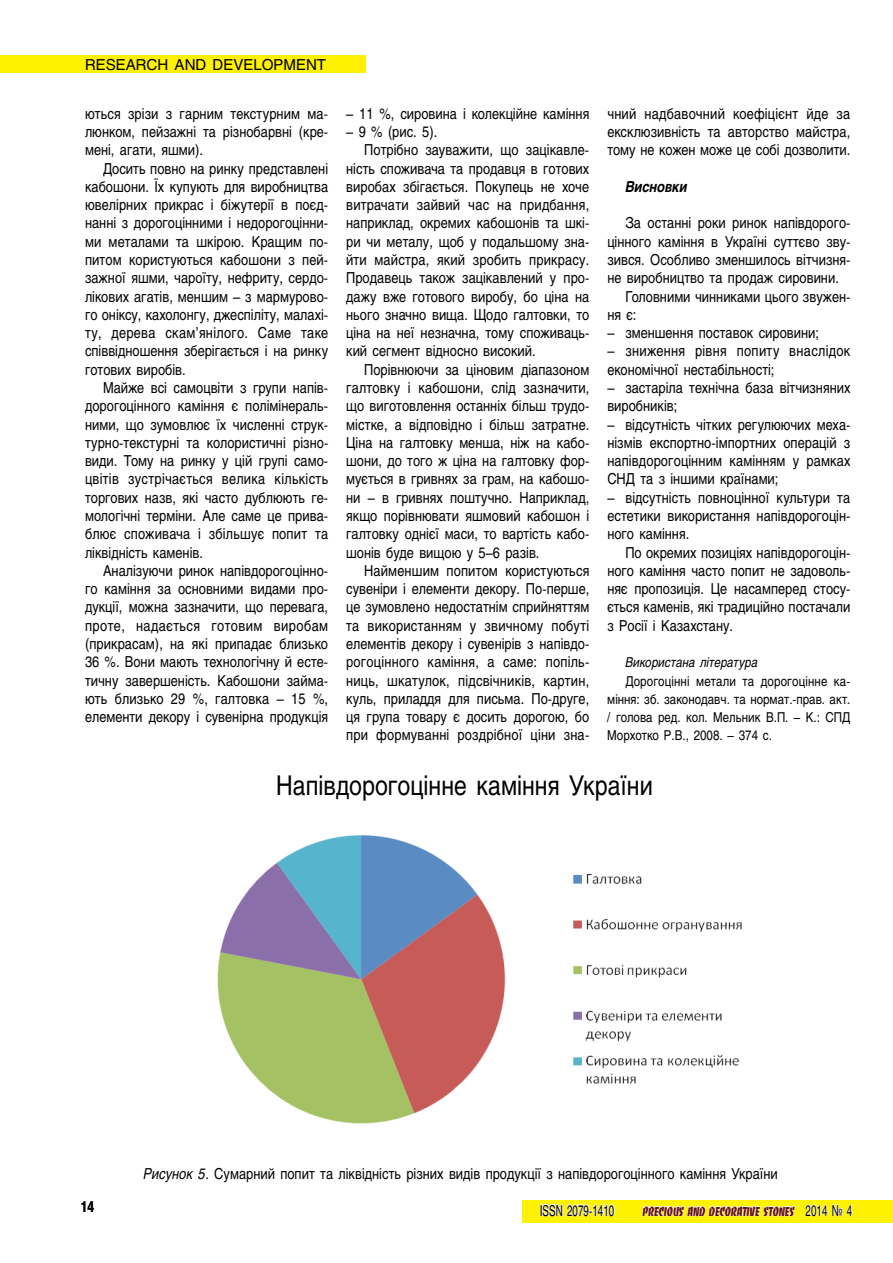
<style>
.page{position:relative;width:893px;height:1263px;background:#fff}
.page>*{position:absolute;margin:0;border:0;box-sizing:border-box;transform-origin:0 0}
.t1{font:27px "Helios";color:#000;scale:.85 1}
.t2{font:15px/18.3px "Helios";color:#000;text-align:justify;scale:.85 1}
.t3{font:15px "Helios";color:#000}
.t4{font:15px "Helios";color:#000;scale:.65 1}
.t5{font:italic 700 15px "Helios";color:#000;scale:.85 1}
.t6{font:700 15px "Helios";color:#000;scale:.8 1}
.t7{font:13.5px/18.3px "Helios";color:#000;text-align:justify;scale:.85 1}
.t8{font:13.5px "Banco Heavy C";color:#671316;scale:.8 1}
.t9{font:italic 13.5px "Helios";color:#000;scale:.85 1}
.s1{font-style:italic}
.s2{font-family:"Helios";font-size:15px;color:#000}
</style>
<div class="page">
<div style="left:522px;top:1200px;width:371px;height:23px;background:#fff200"></div>
<svg style="left:541px;top:1204px;width:74px;height:12px"></svg>
<svg style="left:642px;top:1205px;width:154px;height:11px"></svg>
<svg style="left:805px;top:1204px;width:48px;height:12px"></svg>
<div style="left:0;top:55px;width:365px;height:17px;background:#fff200"></div>
<img style="left:217px;top:835px;width:525px;height:289px">
<p class="t3" style="left:85px;top:55px;width:243px">RESEARCH AND DEVELOPMENT</p>
<p class="t2" style="left:85px;top:104px;width:288px">ються зрізи з гарним текстурним ма&shy;люнком, пейзажні та різнобарвні (кре&shy;мені, агати, яшми).</p>
<p class="t2" style="left:85px;top:159px;width:288px;text-indent:18px">Досить повно на ринку представлені кабошони. Їх купують для виробництва ювелірних прикрас і біжутерії в поєд&shy;нанні з дорогоцінними і недорогоцінни&shy;ми металами та шкірою. Кращим по&shy;питом користуються кабошони з пей&shy;зажної яшми, чароїту, нефриту, сердо&shy;лікових агатів, меншим – з мармурово&shy;го оніксу, кахолонгу, джеспіліту, малахі&shy;ту, дерева скам’янілого. Саме таке співвідношення зберігається і на ринку готових виробів.</p>
<p class="t2" style="left:85px;top:378px;width:288px;text-indent:18px">Майже всі самоцвіти з групи напів&shy;дорогоцінного каміння є полімінераль&shy;ними, що зумовлює їх численні струк&shy;турно-текстурні та колористичні різно&shy;види. Тому на ринку у цiй групi само&shy;цвітів зустрічається велика кількість торгових назв, які часто дублюють ге&shy;мологічні терміни. Але саме це прива&shy;блює споживача і збільшує попит та ліквідність каменів.</p>
<p class="t2" style="left:85px;top:561px;width:288px;text-indent:18px">Аналізуючи ринок напівдорогоцінно&shy;го каміння за основними видами про&shy;дукції, можна зазначити, що перевага, проте, надається готовим виробам (прикрасам), на які припадає близько 36 %. Вони мають технологічну й есте&shy;тичну завершеність. Кабошони займа&shy;ють близько 29 %, галтовка – 15 %, елементи декору i сувенірна продукція</p>
<p class="t2" style="left:346px;top:104px;width:288px">– 11 %, сировина i колекційне каміння</p>
<p class="t2" style="left:346px;top:122px;width:109px">– 9 % (рис. 5).</p>
<p class="t2" style="left:364px;top:141px;width:266px">Потрібно зауважити, що зацікавле-</p>
<p class="t2" style="left:346px;top:159px;width:288px">ність споживача та продавця в готових</p>
<p class="t2" style="left:346px;top:177px;width:287px">виробах збігається. Покупець не хоче</p>
<p class="t2" style="left:346px;top:195px;width:287px">витрачати зайвий час на придбання,</p>
<p class="t2" style="left:346px;top:214px;width:288px">наприклад, окремих кабошонів та шкі-</p>
<p class="t2" style="left:346px;top:232px;width:288px">ри чи металу, щоб у подальшому зна-</p>
<p class="t2" style="left:346px;top:250px;width:287px">йти майстра, який зробить прикрасу.</p>
<p class="t2" style="left:346px;top:269px;width:288px">Продавець також зацікавлений у про-</p>
<p class="t2" style="left:346px;top:287px;width:288px">дажу вже готового виробу, бо ціна на</p>
<p class="t2" style="left:346px;top:305px;width:288px">нього значно вища. Щодо галтовки, то</p>
<p class="t2" style="left:346px;top:323px;width:288px">ціна на неї незначна, тому споживаць-</p>
<p class="t2" style="left:346px;top:342px;width:225px">кий сегмент відносно високий.</p>
<p class="t2" style="left:364px;top:360px;width:267px">Порівнюючи за ціновим діапазоном</p>
<p class="t2" style="left:346px;top:378px;width:288px">галтовку і кабошони, слід зазначити,</p>
<p class="t2" style="left:346px;top:397px;width:288px">що виготовлення останніх більш трудо-</p>
<p class="t2" style="left:346px;top:415px;width:288px">містке, а відповідно і більш затратне.</p>
<p class="t2" style="left:346px;top:433px;width:288px">Ціна на галтовку менша, ніж на кабо-</p>
<p class="t2" style="left:346px;top:451px;width:288px">шони, до того ж ціна на галтовку фор-</p>
<p class="t2" style="left:346px;top:470px;width:288px">мується в гривнях за грам, на кабошо-</p>
<p class="t2" style="left:346px;top:488px;width:287px">ни – в гривнях поштучно. Наприклад,</p>
<p class="t2" style="left:346px;top:506px;width:288px">якщо порівнювати яшмовий кабошон і</p>
<p class="t2" style="left:346px;top:525px;width:288px">галтовку однієї маси, то вартість кабо-</p>
<p class="t2" style="left:346px;top:543px;width:229px">шонів буде вищою у 5–6 разів.</p>
<p class="t2" style="left:364px;top:561px;width:266px">Найменшим попитом користуються</p>
<p class="t2" style="left:346px;top:579px;width:288px">сувеніри і елементи декору. По-перше,</p>
<p class="t2" style="left:346px;top:598px;width:288px">це зумовлено недостатнім сприйняттям</p>
<p class="t2" style="left:346px;top:616px;width:288px">та використанням у звичному побуті</p>
<p class="t2" style="left:346px;top:634px;width:288px">елементів декору і сувенірів з напівдо-</p>
<p class="t2" style="left:346px;top:653px;width:287px">рогоцінного каміння, а саме: попіль-</p>
<p class="t2" style="left:346px;top:671px;width:287px">ниць, шкатулок, підсвічників, картин,</p>
<p class="t2" style="left:346px;top:689px;width:287px">куль, приладдя для письма. По-друге,</p>
<p class="t2" style="left:346px;top:707px;width:288px">ця група товару є досить дорогою, бо</p>
<p class="t2" style="left:346px;top:726px;width:287px">при формуванні роздрібної ціни зна-</p>
<p class="t2" style="left:607px;top:104px;width:287px">чний надбавочний коефіцієнт йде за ексклюзивність та авторство майстра, тому не кожен може це собі дозволити.</p>
<p class="t5" style="left:625px;top:178px;width:74px">Висновки</p>
<p class="t2" style="left:625px;top:214px;width:266px">За останні роки ринок напівдорого-</p>
<p class="t2" style="left:607px;top:232px;width:288px">цінного каміння в Україні суттєво зву-</p>
<p class="t2" style="left:607px;top:250px;width:288px">зився. Особливо зменшилось вітчизня-</p>
<p class="t2" style="left:607px;top:269px;width:274px">не виробництво та продаж сировини.</p>
<p class="t2" style="left:625px;top:287px;width:266px">Головними чинниками цього звужен-</p>
<p class="t2" style="left:607px;top:305px;width:36px">ня є:</p>
<p class="t2" style="left:607px;top:324px;width:251px">– зменшення поставок сировини;</p>
<p class="t2" style="left:607px;top:342px;width:287px">– зниження рівня попиту внаслідок економічної нестабільності;</p>
<p class="t2" style="left:607px;top:378px;width:288px">– застаріла технічна база вітчизняних виробників;</p>
<p class="t2" style="left:607px;top:415px;width:288px">– відсутність чітких регулюючих меха&shy;нізмів експортно-імпортних операцій з напівдорогоцінним камінням у рамках СНД та з іншими країнами;</p>
<p class="t2" style="left:607px;top:488px;width:288px">– відсутність повноцінної культури та естетики використання напівдорогоцін&shy;ного каміння.</p>
<p class="t2" style="left:607px;top:543px;width:288px;text-indent:18px">По окремих позиціях напівдорогоцін&shy;ного каміння часто попит не задоволь&shy;няє пропозиція. Це насамперед стосу&shy;ється каменів, які традиційно постачали з Росії і Казахстану.</p>
<p class="t9" style="left:625px;top:654px;width:157px">Використана література</p>
<p class="t7" style="left:607px;top:671px;width:288px;text-indent:18px">Дорогоцінні метали та дорогоцінне ка&shy;міння: зб. законодавч. та нормат.-прав. акт. / голова ред. кол. Мельник В.П. – К.: СПД Морхотко Р.В., 2008. – 374 с.</p>
<h1 class="t1" style="left:276px;top:769px;width:444px">Напівдорогоцінне каміння України</h1>
<p class="t2" style="left:143px;top:1164px;width:748px"><span class="s1">Рисунок 5.</span> Сумарний попит та ліквідність різних видів продукції з напівдорогоцінного каміння України</p>
<p class="t6" style="left:81px;top:1198px;width:18px">14</p>
<p class="t4" style="left:540px;top:1201px;width:116px">ISSN 2079-1410</p>
<p class="t8" style="left:642px;top:1203px;width:264px">PRECIOUS AND DECORATIVE STONES <span class="s2">2014 № 4</span></p>
</div>
